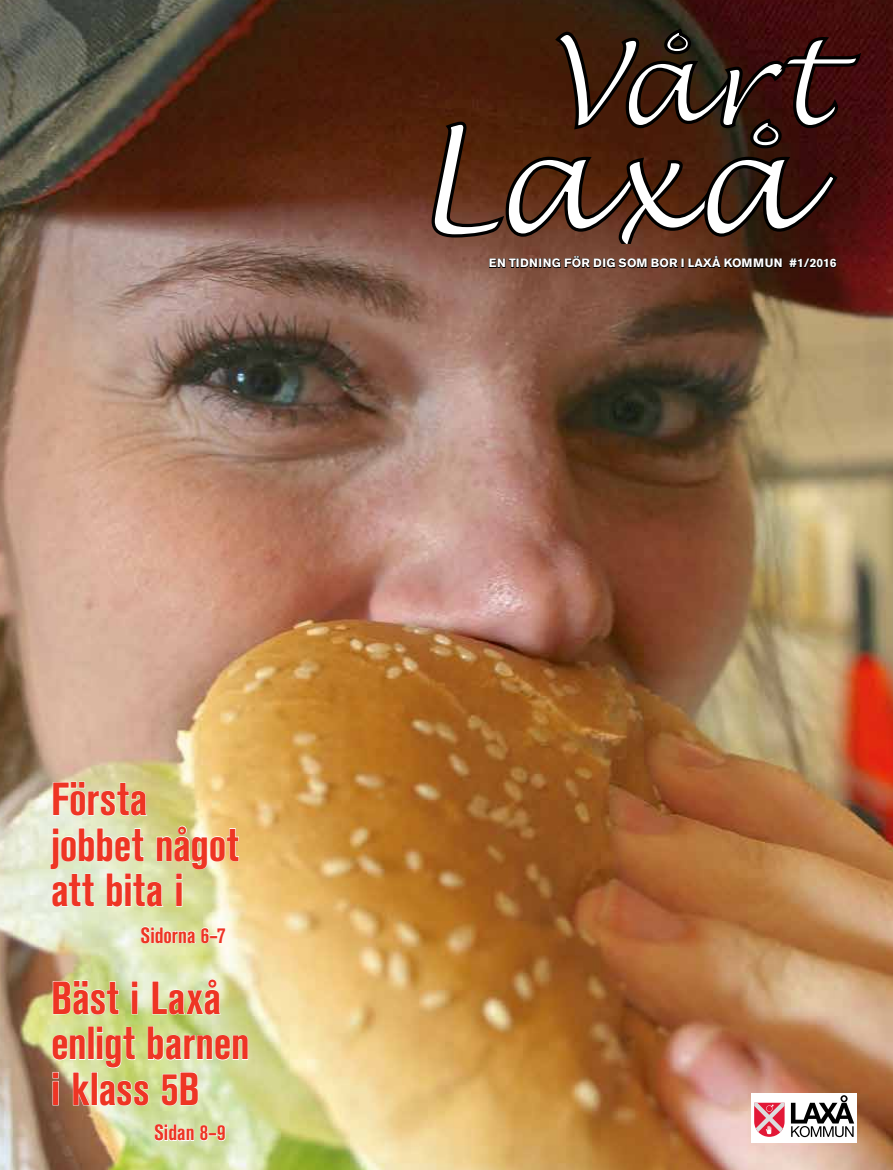
<style>
.page{position:relative;width:893px;height:1170px;background:#fff}
.page>*{position:absolute;margin:0;border:0;box-sizing:border-box;transform-origin:0 0}
.t1{font:700 condensed 45.9px/45.5px "Akzidenz Grotesk BE";color:#ee3524}
.t2{font:700 condensed 21.9px "Akzidenz Grotesk BE";color:#ee3524}
.t3{font:700 12px "Akzidenz Grotesk BE";letter-spacing:.02em;color:#fff}
</style>
<div class="page">
<img style="left:0;top:0;width:893px;height:1169px">
<svg style="left:52px;top:781px;width:96px;height:35px;background:#e4e3bc"></svg>
<svg style="left:50px;top:825px;width:189px;height:82px;background:#e5e6bc"></svg>
<svg style="left:141px;top:926px;width:85px;height:17px"></svg>
<svg style="left:52px;top:980px;width:67px;height:35px;background:#d9dfa2"></svg>
<svg style="left:131px;top:980px;width:7px;height:34px"></svg>
<svg style="left:152px;top:978px;width:70px;height:37px;background:#dee7b9"></svg>
<svg style="left:52px;top:1034px;width:34px;height:26px"></svg>
<div style="left:88px;top:1026px;width:6px;height:33px;border:1px solid #fff"></div>
<svg style="left:97px;top:1026px;width:39px;height:42px;background:#d7e29c"></svg>
<svg style="left:148px;top:1026px;width:100px;height:34px;background:#d8e2ac"></svg>
<svg style="left:52px;top:1071px;width:7px;height:34px"></svg>
<svg style="left:73px;top:1071px;width:18px;height:34px"></svg>
<div style="left:91px;top:1071px;width:6px;height:34px;border:1px solid #fff"></div>
<svg style="left:99px;top:1079px;width:50px;height:27px"></svg>
<svg style="left:161px;top:1071px;width:38px;height:35px"></svg>
<svg style="left:154px;top:1123px;width:40px;height:18px"></svg>
<svg style="left:200px;top:1124px;width:26px;height:17px"></svg>
<div style="left:751px;top:1093px;width:106px;height:49px;background:#fff"></div>
<svg style="left:791px;top:1095px;width:63px;height:41px"></svg>
<svg style="left:754px;top:1102px;width:31px;height:34px"></svg>
<svg style="left:432px;top:29px;width:429px;height:240px;background:#58382c"></svg>
<p class="t1" style="left:51px;top:777px;width:189px">Första jobbet något att bita i</p>
<p class="t2" style="left:141px;top:922px;width:87px">Sidorna 6–7</p>
<p class="t1" style="left:51px;top:975px;width:200px">Bäst i Laxå enligt barnen i klass 5B</p>
<p class="t2" style="left:154px;top:1120px;width:73px">Sidan 8–9</p>
<p class="t3" style="left:489px;top:256px;width:349px">EN TIDNING FÖR DIG SOM BOR I LAXÅ KOMMUN #1/2016</p>
</div>
